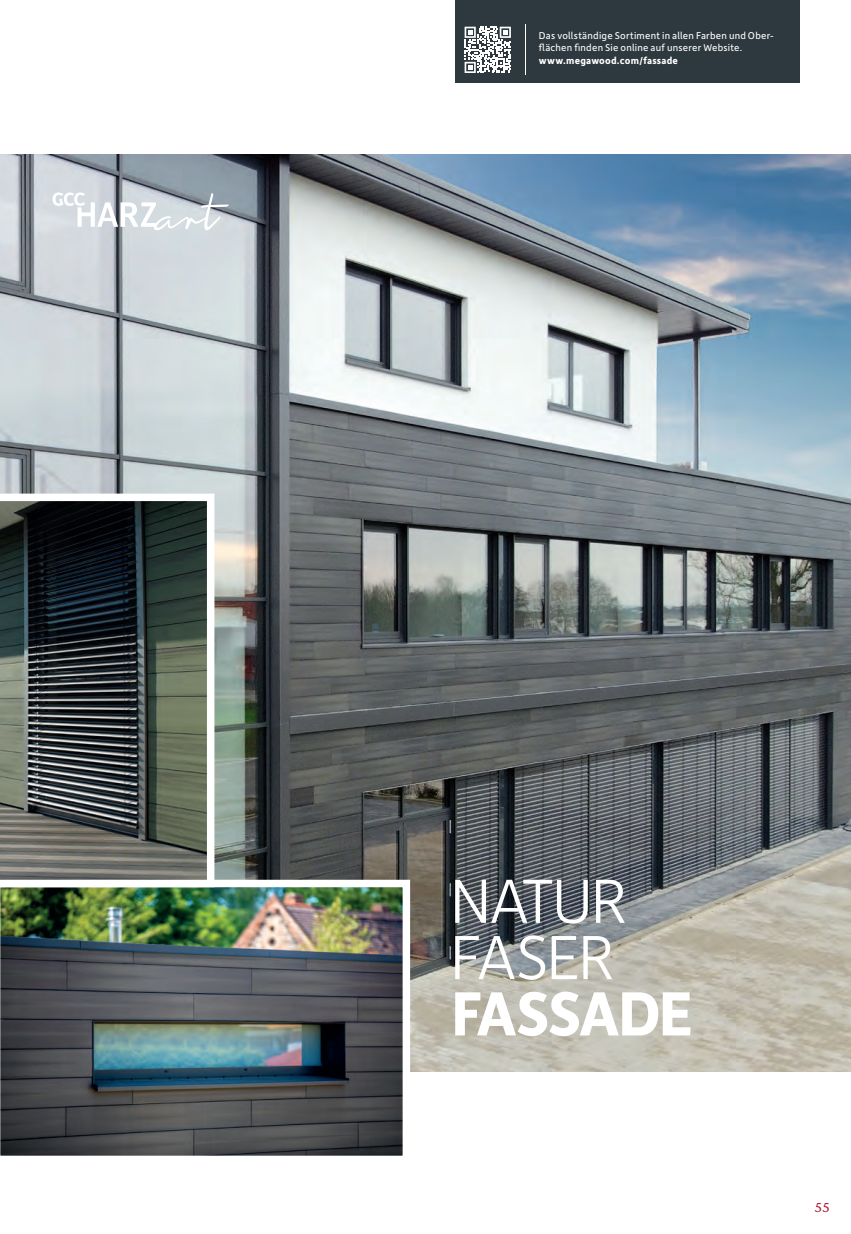
<style>
.page{position:relative;width:851px;height:1234px;background:#fff}
.page>*{position:absolute;margin:0;border:0;box-sizing:border-box;transform-origin:0 0}
.t1{font:12.75px "Stone Informal";color:#b41530}
.t2{font:10.5px/12.6px "Depot New";letter-spacing:.02em;color:#fff}
.t3{font:700 10.5px "Depot New";letter-spacing:.02em;color:#fff}
</style>
<div class="page">
<div style="left:455px;top:0;width:344px;height:83px;background:#2d393f"></div>
<hr style="left:525px;top:25px;width:1px;height:50px;background:#fff">
<svg style="left:464px;top:27px;width:47px;height:46px"></svg>
<img style="left:0;top:154px;width:850px;height:917px">
<img style="left:0;top:875px;width:414px;height:281px">
<svg style="left:455px;top:935px;width:157px;height:44px"></svg>
<svg style="left:455px;top:991px;width:235px;height:44px"></svg>
<svg style="left:455px;top:879px;width:169px;height:44px"></svg>
<svg style="left:52px;top:192px;width:178px;height:40px"></svg>
<svg style="left:0;top:489px;width:218px;height:401px;background:#525955"></svg>
<p class="t2" style="left:539px;top:28px;width:237px">Das vollständige Sortiment in allen Farben und Ober&shy;flächen finden Sie online auf unserer Website.</p>
<p class="t3" style="left:539px;top:53px;width:141px">www.megawood.com/fassade</p>
<p class="t1" style="left:814px;top:1199px;width:16px">55</p>
</div>
